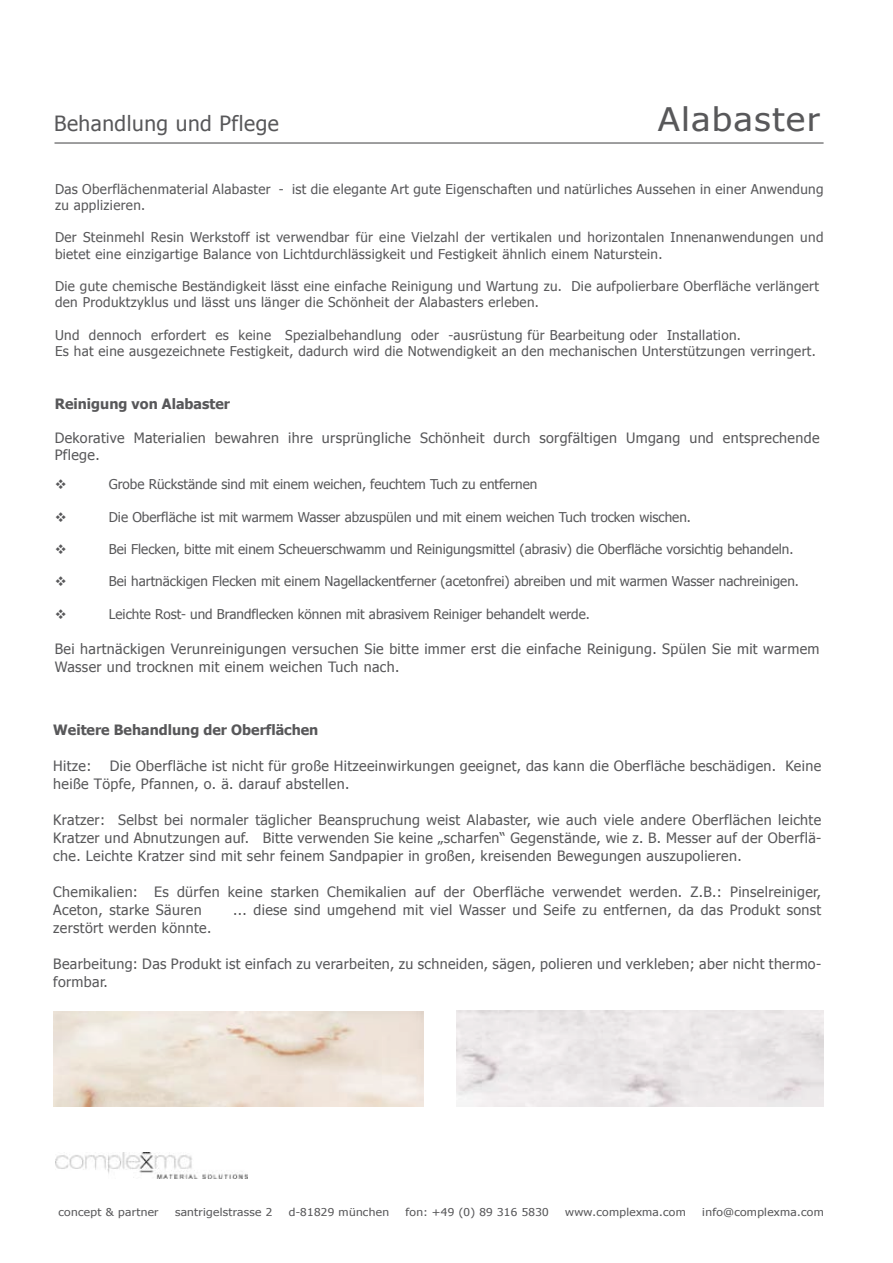
<style>
.page{position:relative;width:893px;height:1263px;background:#fff}
.page>*{position:absolute;margin:0;border:0;box-sizing:border-box;transform-origin:0 0}
.t1{font:32.4px "Tahoma";letter-spacing:.05em;color:#58585a;scale:1.11 1}
.t2{font:21px "Tahoma";letter-spacing:.025em;color:#58585a}
.t3{font:14.25px/18px "Tahoma";letter-spacing:.025em;color:#58585a}
.t4{font:700 14.25px "Tahoma";color:#58585a}
.t5{font:13.5px/16.2px "Tahoma";letter-spacing:.025em;color:#58585a}
.t6{font:13.5px "Tahoma";color:#58585a}
.t7{font:10.8px "Tahoma";letter-spacing:.025em;color:#58585a;scale:1.11 1}
</style>
<div class="page">
<img style="left:53px;top:1011px;width:370px;height:96px">
<img style="left:56px;top:1153px;width:191px;height:26px">
<h2 class="t2" style="left:54px;top:110px;width:226px">Behandlung und Pflege</h2>
<h1 class="t1" style="left:658px;top:97px;width:147px">Alabaster</h1>
<p class="t5" style="left:55px;top:180px;width:770px">Das Oberflächenmaterial Alabaster - ist die elegante Art gute Eigenschaften und natürliches Aussehen in einer Anwendung zu applizieren.</p>
<p class="t5" style="left:55px;top:229px;width:770px">Der Steinmehl Resin Werkstoff ist verwendbar für eine Vielzahl der vertikalen und horizontalen Innenanwendungen und bietet eine einzigartige Balance von Lichtdurchlässigkeit und Festigkeit ähnlich einem Naturstein.</p>
<p class="t5" style="left:55px;top:277px;width:765px">Die gute chemische Beständigkeit lässt eine einfache Reinigung und Wartung zu. Die aufpolierbare Oberfläche verlängert den Produktzyklus und lässt uns länger die Schönheit der Alabasters erleben.</p>
<p class="t5" style="left:55px;top:326px;width:762px">Und dennoch erfordert es keine Spezialbehandlung oder -ausrüstung für Bearbeitung oder Installation.<br>Es hat eine ausgezeichnete Festigkeit, dadurch wird die Notwendigkeit an den mechanischen Unterstützungen verringert.</p>
<p class="t4" style="left:55px;top:394px;width:177px">Reinigung von Alabaster</p>
<p class="t3" style="left:55px;top:429px;width:766px;line-height:17.1px">Dekorative Materialien bewahren ihre ursprüngliche Schönheit durch sorgfältigen Umgang und entsprechende<br>Pflege.</p>
<p class="t6" style="left:109px;top:475px;width:430px">Grobe Rückstände sind mit einem weichen, feuchtem Tuch zu entfernen</p>
<p class="t6" style="left:109px;top:508px;width:584px">Die Oberfläche ist mit warmem Wasser abzuspülen und mit einem weichen Tuch trocken wischen.</p>
<p class="t6" style="left:109px;top:540px;width:686px">Bei Flecken, bitte mit einem Scheuerschwamm und Reinigungsmittel (abrasiv) die Oberfläche vorsichtig behandeln.</p>
<p class="t6" style="left:109px;top:572px;width:692px">Bei hartnäckigen Flecken mit einem Nagellackentferner (acetonfrei) abreiben und mit warmen Wasser nachreinigen.</p>
<p class="t6" style="left:109px;top:605px;width:483px">Leichte Rost- und Brandflecken können mit abrasivem Reiniger behandelt werde.</p>
<p class="t3" style="left:55px;top:639px;width:766px">Bei hartnäckigen Verunreinigungen versuchen Sie bitte immer erst die einfache Reinigung. Spülen Sie mit warmem<br>Wasser und trocknen mit einem weichen Tuch nach.</p>
<p class="t4" style="left:53px;top:719px;width:267px">Weitere Behandlung der Oberflächen</p>
<p class="t3" style="left:53px;top:756px;width:40px">Hitze:</p>
<p class="t3" style="left:53px;top:756px;width:769px;text-indent:57px">Die Oberfläche ist nicht für große Hitzeeinwirkungen geeignet, das kann die Oberfläche beschädigen. Keine heiße Töpfe, Pfannen, o. ä. darauf abstellen.</p>
<p class="t3" style="left:53px;top:810px;width:770px;text-align:justify">Kratzer: Selbst bei normaler täglicher Beanspruchung weist Alabaster, wie auch viele andere Oberflächen leichte Kratzer und Abnutzungen auf. Bitte verwenden Sie keine „scharfen“ Gegenstände, wie z. B. Messer auf der Oberflä&shy;che. Leichte Kratzer sind mit sehr feinem Sandpapier in großen, kreisenden Bewegungen auszupolieren.</p>
<p class="t3" style="left:53px;top:882px;width:769px">Chemikalien: Es dürfen keine starken Chemikalien auf der Oberfläche verwendet werden. Z.B.: Pinselreiniger,<br>Aceton, starke Säuren</p>
<p class="t3" style="left:233px;top:900px;width:590px">... diese sind umgehend mit viel Wasser und Seife zu entfernen, da das Produkt sonst</p>
<p class="t3" style="left:53px;top:918px;width:160px">zerstört werden könnte.</p>
<p class="t3" style="left:53px;top:954px;width:769px">Bearbeitung: Das Produkt ist einfach zu verarbeiten, zu schneiden, sägen, polieren und verkleben; aber nicht thermo&shy;formbar.</p>
<p class="t7" style="left:58px;top:1204px;width:92px">concept &amp; partner</p>
<p class="t7" style="left:175px;top:1204px;width:89px">santrigelstrasse 2</p>
<p class="t7" style="left:289px;top:1204px;width:92px">d-81829 münchen</p>
<p class="t7" style="left:406px;top:1204px;width:131px">fon: +49 (0) 89 316 5830</p>
<p class="t7" style="left:565px;top:1204px;width:110px">www.complexma.com</p>
<p class="t7" style="left:702px;top:1204px;width:111px">info@complexma.com</p>
</div>
